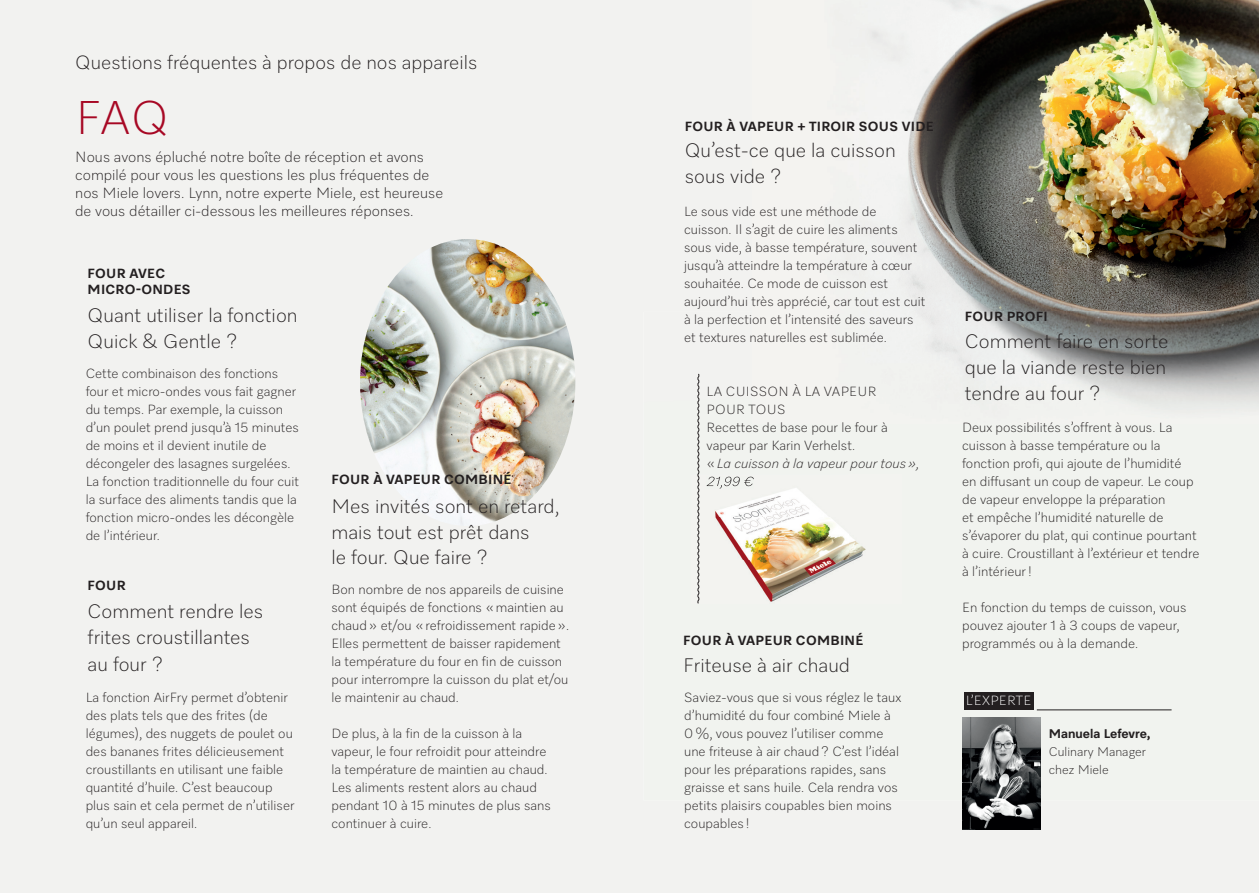
<style>
.page{position:relative;width:1259px;height:893px;background:#f2f2f0}
.page>*{position:absolute;margin:0;border:0;box-sizing:border-box;transform-origin:0 0}
.t1{font:300 48px "Miele Elements";color:#a70824}
.t2{font:300 19.8px/26px "Miele Elements";color:#231f20}
.t3{font:300 19.5px "Miele Elements";color:#231f20}
.t4{font:300 15px/18px "Miele Elements";color:#231f20}
.t5{font:300 13.5px/18px "Miele Elements";color:#231f20}
.t6{font:700 13.5px/16.2px "Miele Elements";letter-spacing:.02em;color:#231f20}
.t7{font:300 13.5px "Miele Elements";letter-spacing:.02em;color:#fff}
.t8{font:300 12.75px/18px "Miele Elements";color:#231f20}
.t9{font:700 12.75px "Miele Elements";color:#231f20}
.s1{font-style:italic}
</style>
<div class="page">
<img style="left:360px;top:239px;width:215px;height:287px">
<img style="left:753px;top:0;width:506px;height:312px">
<img style="left:643px;top:312px;width:616px;height:488px">
<div style="left:963px;top:692px;width:70px;height:18px;background:#231f20"></div>
<hr style="left:1036px;top:710px;width:135px;height:1px;background:#231f20">
<img style="left:962px;top:717px;width:78px;height:112px">
<img style="left:692px;top:475px;width:209px;height:128px">
<img style="left:706px;top:477px;width:48px;height:12px">
<svg style="left:697px;top:373px;width:2px;height:231px"></svg>
<h3 class="t3" style="left:75px;top:50px;width:403px">Questions fréquentes à propos de nos appareils</h3>
<h1 class="t1" style="left:75px;top:87px;width:95px">FAQ</h1>
<p class="t4" style="left:75px;top:147px;width:369px">Nous avons épluché notre boîte de réception et avons compilé pour vous les questions les plus fréquentes de nos Miele lovers. Lynn, notre experte Miele, est heureuse de vous détailler ci-dessous les meilleures réponses.</p>
<p class="t6" style="left:88px;top:265px;width:104px">FOUR AVEC<br>MICRO-ONDES</p>
<h2 class="t2" style="left:88px;top:301px;width:211px">Quant utiliser la fonction</h2>
<h2 class="t2" style="left:88px;top:328px;width:151px">Quick &amp; Gentle ?</h2>
<p class="t5" style="left:86px;top:364px;width:215px">Cette combinaison des fonctions four et micro-ondes vous fait gagner du temps. Par exemple, la cuisson d’un poulet prend jusqu’à 15 minutes de moins et il devient inutile de décongeler des lasagnes surgelées.<br>La fonction traditionnelle du four cuit la surface des aliments tandis que la fonction micro-ondes les décongèle de l’intérieur.</p>
<p class="t6" style="left:88px;top:577px;width:40px">FOUR</p>
<h2 class="t2" style="left:88px;top:597px;width:177px">Comment rendre les</h2>
<h2 class="t2" style="left:88px;top:624px;width:164px">frites croustillantes</h2>
<h2 class="t2" style="left:88px;top:650px;width:77px">au four ?</h2>
<p class="t5" style="left:86px;top:688px;width:210px">La fonction AirFry permet d’obtenir des plats tels que des frites (de légumes), des nuggets de poulet ou des bananes frites délicieusement croustillants en utilisant une faible quantité d’huile. C’est beaucoup plus sain et cela permet de n’utiliser qu’un seul appareil.</p>
<p class="t6" style="left:331px;top:471px;width:182px">FOUR À VAPEUR COMBINÉ</p>
<h2 class="t2" style="left:331px;top:518px;width:200px">mais tout est prêt dans le four. Que faire ?</h2>
<h2 class="t2" style="left:331px;top:492px;width:229px">Mes invités sont en retard,</h2>
<p class="t5" style="left:331px;top:580px;width:239px">Bon nombre de nos appareils de cuisine sont équipés de fonctions « maintien au chaud » et/ou « refroidissement rapide ».<br>Elles permettent de baisser rapidement la température du four en fin de cuisson pour interrompre la cuisson du plat et/ou le maintenir au chaud.</p>
<p class="t5" style="left:331px;top:724px;width:221px">De plus, à la fin de la cuisson à la vapeur, le four refroidit pour atteindre la température de maintien au chaud.<br>Les aliments restent alors au chaud pendant 10 à 15 minutes de plus sans continuer à cuire.</p>
<p class="t6" style="left:685px;top:118px;width:251px">FOUR À VAPEUR + TIROIR SOUS VIDE</p>
<h2 class="t2" style="left:685px;top:136px;width:212px">Qu’est-ce que la cuisson</h2>
<h2 class="t2" style="left:685px;top:163px;width:98px">sous vide ?</h2>
<p class="t5" style="left:684px;top:202px;width:243px">Le sous vide est une méthode de cuisson. Il s’agit de cuire les aliments sous vide, à basse température, souvent jusqu’à atteindre la température à cœur souhaitée. Ce mode de cuisson est aujourd’hui très apprécié, car tout est cuit à la perfection et l’intensité des saveurs et textures naturelles est sublimée.</p>
<p class="t5" style="left:706px;top:382px;width:214px">LA CUISSON À LA VAPEUR<br>POUR TOUS<br>Recettes de base pour le four à vapeur par Karin Verhelst.<br>« <span class="s1">La cuisson à la vapeur pour tous »,</span></p>
<p class="t6" style="left:683px;top:632px;width:182px">FOUR À VAPEUR COMBINÉ</p>
<h2 class="t2" style="left:683px;top:652px;width:168px">Friteuse à air chaud</h2>
<p class="t5" style="left:684px;top:688px;width:219px">Saviez-vous que si vous réglez le taux d’humidité du four combiné Miele à 0 %, vous pouvez l’utiliser comme une friteuse à air chaud ? C’est l’idéal pour les préparations rapides, sans graisse et sans huile. Cela rendra vos petits plaisirs coupables bien moins coupables !</p>
<p class="t6" style="left:965px;top:308px;width:85px">FOUR PROFI</p>
<h2 class="t2" style="left:965px;top:327px;width:205px;line-height:26.4px">Comment faire en sorte que la viande reste bien</h2>
<h2 class="t2" style="left:965px;top:380px;width:137px">tendre au four ?</h2>
<p class="t5" style="left:962px;top:418px;width:239px">Deux possibilités s’offrent à vous. La cuisson à basse température ou la fonction profi, qui ajoute de l’humidité<br>en diffusant un coup de vapeur. Le coup de vapeur enveloppe la préparation<br>et empêche l’humidité naturelle de s’évaporer du plat, qui continue pourtant à cuire. Croustillant à l’extérieur et tendre à l’intérieur !</p>
<p class="t5" style="left:962px;top:598px;width:226px">En fonction du temps de cuisson, vous pouvez ajouter 1 à 3 coups de vapeur, programmés ou à la demande.</p>
<p class="t7" style="left:965px;top:692px;width:67px">L’EXPERTE</p>
<p class="t9" style="left:1048px;top:726px;width:103px">Manuela Lefevre,</p>
<p class="t8" style="left:1048px;top:742px;width:99px">Culinary Manager chez Miele</p>
</div>
